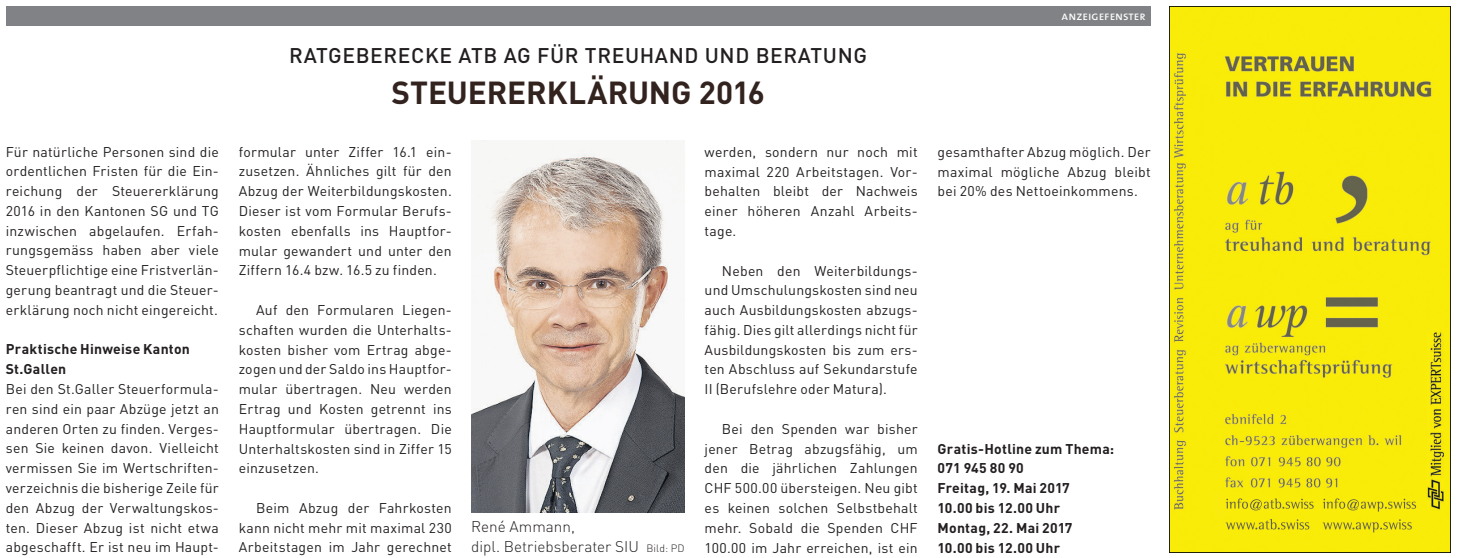
<style>
.page{position:relative;width:1457px;height:558px;background:#fff}
.page>*{position:absolute;margin:0;border:0;box-sizing:border-box;transform-origin:0 0}
.t1{font:700 31.5px "DIN";letter-spacing:-.005em;color:#32231f}
.t2{font:500 21px "DIN";letter-spacing:.03em;color:#231f20}
.t3{font:300 15.4px/19.8px "DIN";color:#231f20}
.t4{font:14px/19.8px "DIN";letter-spacing:.015em;color:#231f20;text-align:justify}
.t5{font:700 14px/19.8px "DIN";letter-spacing:.02em;color:#231f20}
.t6{font:12.25px "The Sans Caps";color:#fff}
.s1{font-size:10.5px}
</style>
<div class="page">
<div style="left:6px;top:6px;width:1144px;height:20px;background:#808285"></div>
<img style="left:1169px;top:6px;width:281px;height:546px">
<img style="left:471px;top:141px;width:214px;height:371px">
<p class="t4" style="left:6px;top:141px;width:215px">Für natürliche Personen sind die ordentlichen Fristen für die Ein&shy;reichung der Steuererklärung 2016 in den Kantonen SG und TG inzwischen abgelaufen. Erfah&shy;rungsgemäss haben aber viele Steuerpflichtige eine Fristverlän&shy;gerung beantragt und die Steuer&shy;erklärung noch nicht eingereicht.</p>
<p class="t5" style="left:6px;top:339px;width:186px">Praktische Hinweise Kanton<br>St.Gallen</p>
<p class="t4" style="left:6px;top:379px;width:215px">Bei den St.Galler Steuerformula&shy;ren sind ein paar Abzüge jetzt an anderen Orten zu finden. Verges&shy;sen Sie keinen davon. Vielleicht vermissen Sie im Wertschriften&shy;verzeichnis die bisherige Zeile für den Abzug der Verwaltungskos&shy;ten. Dieser Abzug ist nicht etwa abgeschafft. Er ist neu im Haupt-</p>
<h2 class="t2" style="left:289px;top:42px;width:579px">RATGEBERECKE ATB AG FÜR TREUHAND UND BERATUNG</h2>
<h1 class="t1" style="left:391px;top:72px;width:375px">STEUERERKLÄRUNG 2016</h1>
<p class="t4" style="left:239px;top:141px;width:215px">formular unter Ziffer 16.1 ein&shy;zusetzen. Ähnliches gilt für den Abzug der Weiterbildungskosten.<br>Dieser ist vom Formular Berufs&shy;kosten ebenfalls ins Hauptfor&shy;mular gewandert und unter den Ziffern 16.4 bzw. 16.5 zu finden.</p>
<p class="t4" style="left:239px;top:300px;width:215px;text-indent:17px">Auf den Formularen Liegen&shy;schaften wurden die Unterhalts&shy;kosten bisher vom Ertrag abge&shy;zogen und der Saldo ins Hauptfor&shy;mular übertragen. Neu werden Ertrag und Kosten getrennt ins Hauptformular übertragen. Die Unterhaltskosten sind in Ziffer 15 einzusetzen.</p>
<p class="t4" style="left:239px;top:497px;width:215px;text-indent:17px">Beim Abzug der Fahrkosten kann nicht mehr mit maximal 230<br>Arbeitstagen im Jahr gerechnet</p>
<p class="t3" style="left:471px;top:517px;width:215px">René Ammann,<br>dipl. Betriebsberater SIU <span class="s1">Bild: PD</span></p>
<p class="t4" style="left:704px;top:141px;width:215px">werden, sondern nur noch mit maximal 220 Arbeitstagen. Vor&shy;behalten bleibt der Nachweis einer höheren Anzahl Arbeits&shy;tage.</p>
<p class="t4" style="left:704px;top:260px;width:215px;text-align:left;text-indent:17px">Neben den Weiterbildungs&shy;und Umschulungskosten sind neu auch Ausbildungskosten abzugs&shy;fähig. Dies gilt allerdings nicht für<br>Ausbildungskosten bis zum ers&shy;ten Abschluss auf Sekundarstufe<br>II (Berufslehre oder Matura).</p>
<p class="t4" style="left:704px;top:418px;width:215px;text-indent:17px">Bei den Spenden war bisher jener Betrag abzugsfähig, um den die jährlichen Zahlungen CHF 500.00 übersteigen. Neu gibt es keinen solchen Selbstbehalt mehr. Sobald die Spenden CHF 100.00 im Jahr erreichen, ist ein</p>
<p class="t6" style="left:1061px;top:6px;width:86px">anzeigefenster</p>
<p class="t4" style="left:937px;top:142px;width:215px">gesamthafter Abzug möglich. Der maximal mögliche Abzug bleibt bei 20% des Nettoeinkommens.</p>
<p class="t5" style="left:937px;top:438px;width:178px">Gratis-Hotline zum Thema:<br>071 945 80 90<br>Freitag, 19. Mai 2017<br>10.00 bis 12.00 Uhr<br>Montag, 22. Mai 2017<br>10.00 bis 12.00 Uhr</p>
</div>
